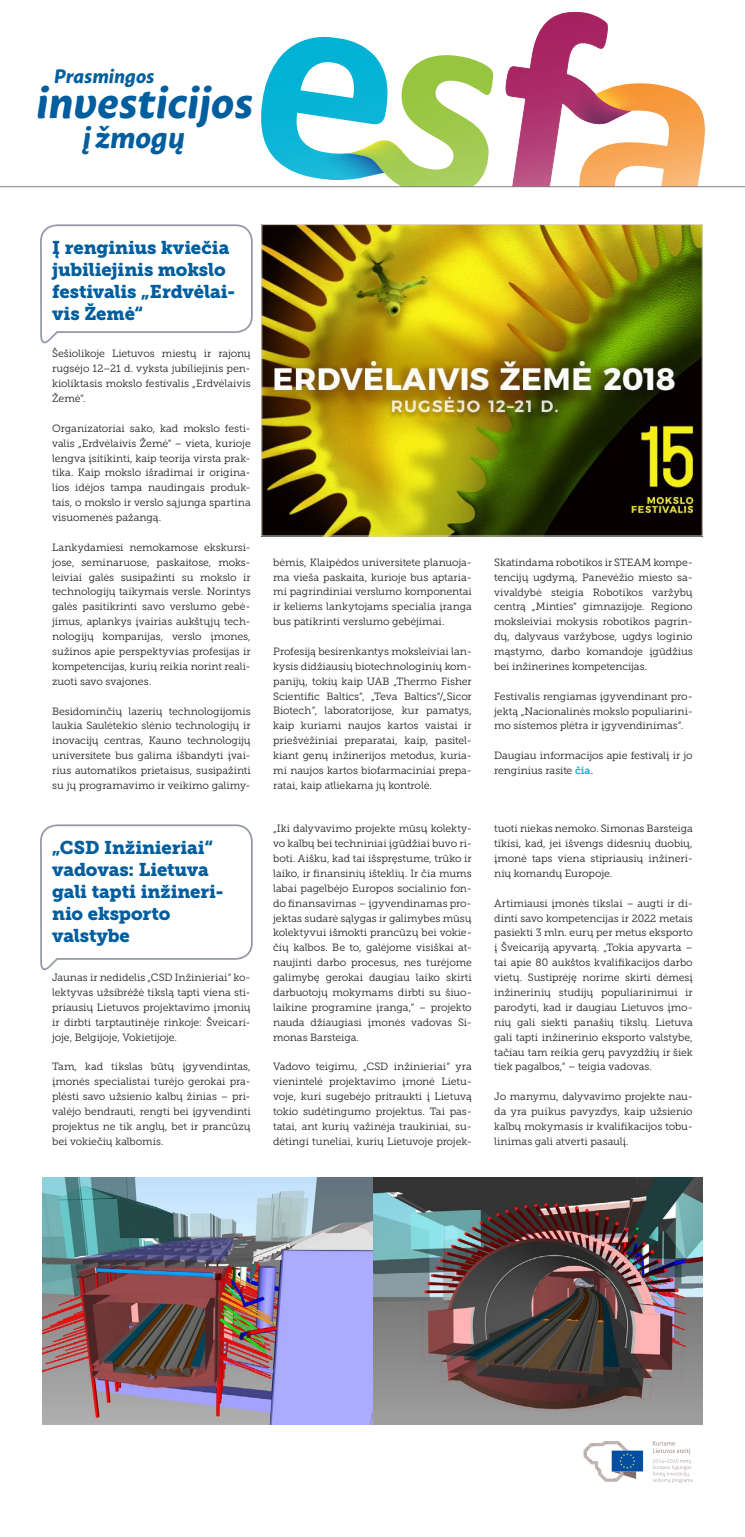
<style>
.page{position:relative;width:745px;height:1537px;background:#fff}
.page>*{position:absolute;margin:0;border:0;box-sizing:border-box;transform-origin:0 0}
.t1{font:italic 700 44.1px "Macho";color:#005e9e}
.t2{font:italic 700 29.93px "Macho";color:#005e9e}
.t3{font:italic 700 19.43px "Macho";color:#005e9e}
.t4{font:18.38px/22.1px "Museo Slab 900";letter-spacing:-.01em;color:#005e9e}
.t5{font:10.5px/14.9px "Museo Slab 300";color:#231f20;text-align:justify}
.s1{font-family:"Museo Slab 700";color:#00b2d6}
</style>
<div class="page">
<svg style="left:261px;top:12px;width:444px;height:174px"></svg>
<hr style="left:0;top:186px;width:744px;height:1px;background:#808285">
<svg style="left:583px;top:1441px;width:59px;height:41px"></svg>
<svg style="left:652px;top:1441px;width:40px;height:42px"></svg>
<img style="left:263px;top:226px;width:437px;height:308px">
<div style="left:261px;top:224px;width:441px;height:312px;border:1px solid #e0d4c7"></div>
<svg style="left:40px;top:224px;width:213px;height:120px"></svg>
<svg style="left:40px;top:824px;width:213px;height:354px"></svg>
<img style="left:42px;top:1178px;width:660px;height:247px">
<h3 class="t3" style="left:54px;top:59px;width:102px">Prasmingos</h3>
<h1 class="t1" style="left:36px;top:64px;width:218px">investicijos</h1>
<h2 class="t2" style="left:83px;top:111px;width:104px">į žmogų</h2>
<h3 class="t4" style="left:52px;top:236px;width:185px">Į renginius kviečia jubiliejinis mokslo festivalis „Erdvėlai&shy;vis Žemė“</h3>
<p class="t5" style="left:52px;top:346px;width:200px">Šešiolikoje Lietuvos miestų ir rajonų rugsėjo 12–21 d. vyksta jubiliejinis pen&shy;kioliktasis mokslo festivalis „Erdvėlaivis Žemė“.</p>
<p class="t5" style="left:52px;top:421px;width:200px">Organizatoriai sako, kad mokslo festi&shy;valis „Erdvėlaivis Žemė“ – vieta, kurioje lengva įsitikinti, kaip teorija virsta prak&shy;tika. Kaip mokslo išradimai ir origina&shy;lios idėjos tampa naudingais produk&shy;tais, o mokslo ir verslo sąjunga spartina visuomenės pažangą.</p>
<p class="t5" style="left:52px;top:540px;width:200px">Lankydamiesi nemokamose ekskursi&shy;jose, seminaruose, paskaitose, moks&shy;leiviai galės susipažinti su mokslo ir technologijų taikymais versle. Norintys galės pasitikrinti savo verslumo gebė&shy;jimus, aplankys įvairias aukštųjų tech&shy;nologijų kompanijas, verslo įmones, sužinos apie perspektyvias profesijas ir kompetencijas, kurių reikia norint reali&shy;zuoti savo svajones.</p>
<p class="t5" style="left:52px;top:703px;width:200px">Besidominčių lazerių technologijomis laukia Saulėtekio slėnio technologijų ir inovacijų centras, Kauno technologijų universitete bus galima išbandyti įvai&shy;rius automatikos prietaisus, susipažinti su jų programavimo ir veikimo galimy-</p>
<h3 class="t4" style="left:52px;top:836px;width:173px">„CSD Inžinieriai“ vadovas: Lietuva gali tapti inžineri&shy;nio eksporto valstybe</h3>
<p class="t5" style="left:52px;top:970px;width:200px">Jaunas ir nedidelis „CSD Inžinieriai“ ko&shy;lektyvas užsibrėžė tikslą tapti viena sti&shy;priausių Lietuvos projektavimo įmonių ir dirbti tarptautinėje rinkoje: Šveicari&shy;joje, Belgijoje, Vokietijoje.</p>
<p class="t5" style="left:52px;top:1059px;width:200px">Tam, kad tikslas būtų įgyvendintas, įmonės specialistai turėjo gerokai pra&shy;plėsti savo užsienio kalbų žinias – pri&shy;valėjo bendrauti, rengti bei įgyvendinti projektus ne tik anglų, bet ir prancūzų bei vokiečių kalbomis.</p>
<p class="t5" style="left:273px;top:555px;width:200px">bėmis, Klaipėdos universitete planuoja&shy;ma vieša paskaita, kurioje bus aptaria&shy;mi pagrindiniai verslumo komponentai ir keliems lankytojams specialia įranga bus patikrinti verslumo gebėjimai.</p>
<p class="t5" style="left:273px;top:644px;width:200px">Profesiją besirenkantys moksleiviai lan&shy;kysis didžiausių biotechnologinių kom&shy;panijų, tokių kaip UAB „Thermo Fisher Scientific Baltics“, „Teva Baltics“/„Sicor Biotech“, laboratorijose, kur pamatys, kaip kuriami naujos kartos vaistai ir priešvėžiniai preparatai, kaip, pasitel&shy;kiant genų inžinerijos metodus, kuria&shy;mi naujos kartos biofarmaciniai prepa&shy;ratai, kaip atliekama jų kontrolė.</p>
<p class="t5" style="left:273px;top:821px;width:200px">„Iki dalyvavimo projekte mūsų kolekty&shy;vo kalbų bei techniniai įgūdžiai buvo ri&shy;boti. Aišku, kad tai išspręstume, trūko ir laiko, ir finansinių išteklių. Ir čia mums labai pagelbėjo Europos socialinio fon&shy;do finansavimas – įgyvendinamas pro&shy;jektas sudarė sąlygas ir galimybes mūsų kolektyvui išmokti prancūzų bei vokie&shy;čių kalbos. Be to, galėjome visiškai at&shy;naujinti darbo procesus, nes turėjome galimybę gerokai daugiau laiko skirti darbuotojų mokymams dirbti su šiuo&shy;laikine programine įranga,“ – projekto nauda džiaugiasi įmonės vadovas Si&shy;monas Barsteiga.</p>
<p class="t5" style="left:273px;top:1059px;width:200px">Vadovo teigimu, „CSD inžinieriai“ yra vienintelė projektavimo įmonė Lietu&shy;voje, kuri sugebėjo pritraukti į Lietuvą tokio sudėtingumo projektus. Tai pas&shy;tatai, ant kurių važinėja traukiniai, su&shy;dėtingi tuneliai, kurių Lietuvoje projek-</p>
<p class="t5" style="left:494px;top:555px;width:200px">Skatindama robotikos ir STEAM kompe&shy;tencijų ugdymą, Panevėžio miesto sa&shy;vivaldybė steigia Robotikos varžybų centrą „Minties“ gimnazijoje. Regiono moksleiviai mokysis robotikos pagrin&shy;dų, dalyvaus varžybose, ugdys loginio mąstymo, darbo komandoje įgūdžius bei inžinerines kompetencijas.</p>
<p class="t5" style="left:494px;top:689px;width:200px">Festivalis rengiamas įgyvendinant pro&shy;jektą „Nacionalinės mokslo populiarini&shy;mo sistemos plėtra ir įgyvendinimas“.</p>
<p class="t5" style="left:494px;top:748px;width:200px">Daugiau informacijos apie festivalį ir jo renginius rasite <span class="s1">čia</span>.</p>
<p class="t5" style="left:494px;top:821px;width:200px">tuoti niekas nemoko. Simonas Barsteiga tikisi, kad, jei išvengs didesnių duobių, įmonė taps viena stipriausių inžineri&shy;nių komandų Europoje.</p>
<p class="t5" style="left:494px;top:896px;width:200px">Artimiausi įmonės tikslai – augti ir di&shy;dinti savo kompetencijas ir 2022 metais pasiekti 3 mln. eurų per metus eksporto į Šveicariją apyvartą. „Tokia apyvarta – tai apie 80 aukštos kvalifikacijos darbo vietų. Sustiprėję norime skirti dėmesį inžinerinių studijų populiarinimui ir parodyti, kad ir daugiau Lietuvos įmo&shy;nių gali siekti panašių tikslų. Lietuva gali tapti inžinerinio eksporto valstybe, tačiau tam reikia gerų pavyzdžių ir šiek tiek pagalbos,“ – teigia vadovas.</p>
<p class="t5" style="left:494px;top:1089px;width:200px">Jo manymu, dalyvavimo projekte nau&shy;da yra puikus pavyzdys, kaip užsienio kalbų mokymasis ir kvalifikacijos tobu&shy;linimas gali atverti pasaulį.</p>
</div>
